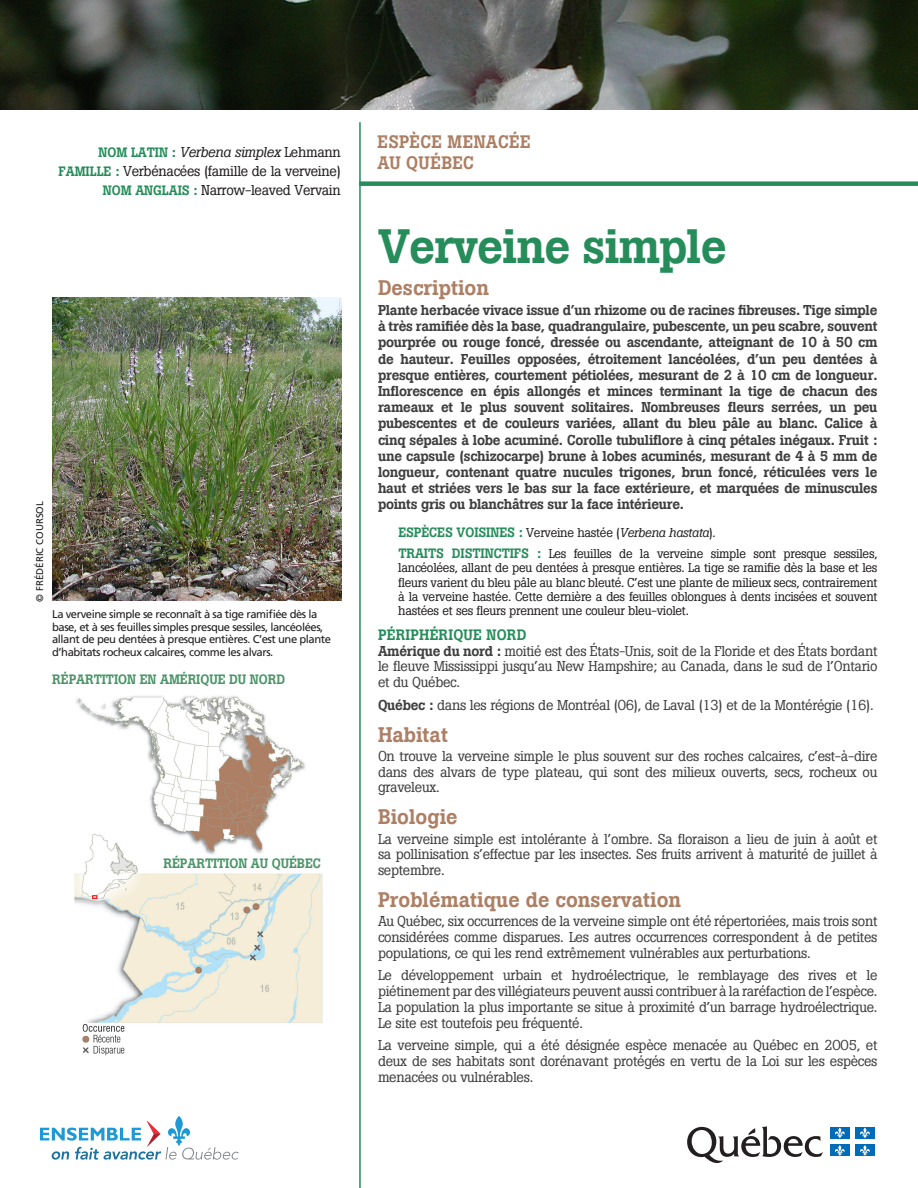
<style>
.page{position:relative;width:918px;height:1188px;background:#fff}
.page>*{position:absolute;margin:0;border:0;box-sizing:border-box;transform-origin:0 0}
.t1{font:500 48px "Boton";letter-spacing:-.02em;color:#268d5a}
.t2{font:500 21px "Boton";color:#ad7f64}
.t3{font:500 18px/21.6px "Boton";letter-spacing:.015em;color:#ad7f64}
.t4{font:500 15px "Boton";letter-spacing:.015em;color:#268d5a}
.t5{font:14.25px/15.8px "Boton";letter-spacing:-.02em;color:#3e3e3f;text-align:justify}
.P_description{font:500 14.25px/16.2px "Boton";letter-spacing:-.02em;color:#3e3e3f;text-align:justify}
.P_informations_gauch{font:14.25px "Boton";letter-spacing:-.02em;color:#231f20}
.P_informations_gauch-2{font:italic 14.25px "Boton";letter-spacing:-.02em;color:#231f20}
.t6{font:500 13.5px "Boton";letter-spacing:-.005em;color:#4a9567}
.P_retrait{font:12.75px/14.2px "Boton";letter-spacing:-.02em;color:#231f20;text-align:justify}
.Légende{font:11.25px/12.8px "Frutiger";letter-spacing:-.04em;color:#231f20}
.Crédits_photo{font:9.75px "Frutiger";color:#231f20}
.s1{font-weight:500;font-style:normal;font-size:13.5px;color:#268d5a}
.s2{font-style:normal}
.s3{font-weight:500;font-size:13.5px;color:#268d5a}
.s4{font-style:italic}
.s5{font-weight:500}
</style>
<div class="page">
<hr style="left:359px;top:122px;width:2px;height:1066px;background:#268d5a">
<div style="left:359px;top:181px;width:559px;height:5px;background:#268d5a"></div>
<svg style="left:687px;top:1126px;width:136px;height:37px"></svg>
<div style="left:830px;top:1127px;width:20px;height:12px;background:#006bb6"></div>
<svg style="left:835px;top:1128px;width:10px;height:10px"></svg>
<div style="left:855px;top:1127px;width:20px;height:12px;background:#006bb6"></div>
<svg style="left:860px;top:1128px;width:10px;height:10px"></svg>
<div style="left:830px;top:1144px;width:20px;height:12px;background:#006bb6"></div>
<svg style="left:835px;top:1145px;width:10px;height:11px"></svg>
<div style="left:855px;top:1144px;width:20px;height:12px;background:#006bb6"></div>
<svg style="left:860px;top:1145px;width:10px;height:11px"></svg>
<svg style="left:40px;top:1116px;width:199px;height:44px"></svg>
<img style="left:53px;top:298px;width:288px;height:303px">
<img style="left:0;top:0;width:918px;height:109px">
<img style="left:74px;top:696px;width:249px;height:359px">
<p class="P_informations_gauch-2" style="left:99px;top:144px;width:244px"><span class="s1">NOM LATIN :</span> Verbena simplex <span class="s2">Lehmann</span></p>
<p class="P_informations_gauch" style="left:59px;top:163px;width:284px"><span class="s3">FAMILLE :</span> Verbénacées (famille de la verveine)</p>
<p class="P_informations_gauch" style="left:103px;top:182px;width:239px"><span class="s3">NOM ANGLAIS :</span> Narrow‑leaved Vervain</p>
<p class="Crédits_photo" style="left:34px;top:602px;width:102px;rotate:-90deg">© FRÉDÉRIC COURSOL</p>
<p class="Légende" style="left:52px;top:607px;width:280px">La verveine simple se reconnaît à sa tige ramifiée dès la base, et à ses feuilles simples presque sessiles, lancéolées, allant de peu dentées à presque entières. C’est une plante d’habitats rocheux calcaires, comme les alvars.</p>
<p class="t6" style="left:52px;top:672px;width:234px">RÉPARTITION EN AMÉRIQUE DU NORD</p>
<p class="t6" style="left:164px;top:855px;width:159px">RÉPARTITION AU QUÉBEC</p>
<p class="t3" style="left:377px;top:131px;width:155px">ESPÈCE MENACÉE<br>AU QUÉBEC</p>
<h1 class="t1" style="left:378px;top:218px;width:350px">Verveine simple</h1>
<h2 class="t2" style="left:378px;top:276px;width:113px">Description</h2>
<p class="P_description" style="left:378px;top:302px;width:501px">Plante herbacée vivace issue d’un rhizome ou de racines fibreuses. Tige simple à très ramifiée dès la base, quadrangulaire, pubescente, un peu scabre, souvent pourprée ou rouge foncé, dressée ou ascendante, atteignant de 10 à 50 cm de hauteur. Feuilles opposées, étroitement lancéolées, d’un peu dentées à presque entières, courtement pétiolées, mesurant de 2 à 10 cm de longueur.<br>Inflorescence en épis allongés et minces terminant la tige de chacun des rameaux et le plus souvent solitaires. Nombreuses fleurs serrées, un peu pubescentes et de couleurs variées, allant du bleu pâle au blanc. Calice à cinq sépales à lobe acuminé. Corolle tubuliflore à cinq pétales inégaux. Fruit : une capsule (schizocarpe) brune à lobes acuminés, mesurant de 4 à 5 mm de longueur, contenant quatre nucules trigones, brun foncé, réticulées vers le haut et striées vers le bas sur la face extérieure, et marquées de minuscules points gris ou blanchâtres sur la face intérieure.</p>
<p class="P_retrait" style="left:398px;top:526px;width:319px"><span class="s3">ESPÈCES VOISINES :</span> Verveine hastée (<span class="s4">Verbena hastata</span>).</p>
<p class="P_retrait" style="left:398px;top:547px;width:481px"><span class="s3">TRAITS DISTINCTIFS :</span> Les feuilles de la verveine simple sont presque sessiles, lancéolées, allant de peu dentées à presque entières. La tige se ramifie dès la base et les fleurs varient du bleu pâle au blanc bleuté. C’est une plante de milieux secs, contrairement à la verveine hastée. Cette dernière a des feuilles oblongues à dents incisées et souvent hastées et ses fleurs prennent une couleur bleu‑violet.</p>
<h3 class="t4" style="left:378px;top:626px;width:150px">PÉRIPHÉRIQUE NORD</h3>
<p class="t5" style="left:378px;top:643px;width:501px"><span class="s5">Amérique du nord :</span> moitié est des États‑Unis, soit de la Floride et des États bordant le fleuve Mississippi jusqu’au New Hampshire; au Canada, dans le sud de l’Ontario et du Québec.</p>
<p class="t5" style="left:378px;top:697px;width:497px"><span class="s5">Québec :</span> dans les régions de Montréal (06), de Laval (13) et de la Montérégie (16).</p>
<h2 class="t2" style="left:378px;top:722px;width:72px">Habitat</h2>
<p class="t5" style="left:378px;top:748px;width:501px">On trouve la verveine simple le plus souvent sur des roches calcaires, c’est‑à‑dire dans des alvars de type plateau, qui sont des milieux ouverts, secs, rocheux ou graveleux.</p>
<h2 class="t2" style="left:378px;top:805px;width:81px">Biologie</h2>
<p class="t5" style="left:378px;top:831px;width:501px">La verveine simple est intolérante à l’ombre. Sa floraison a lieu de juin à août et sa pollinisation s’effectue par les insectes. Ses fruits arrivent à maturité de juillet à septembre.</p>
<h2 class="t2" style="left:378px;top:887px;width:305px">Problématique de conservation</h2>
<p class="t5" style="left:378px;top:913px;width:501px">Au Québec, six occurrences de la verveine simple ont été répertoriées, mais trois sont considérées comme disparues. Les autres occurrences correspondent à de petites populations, ce qui les rend extrêmement vulnérables aux perturbations.</p>
<p class="t5" style="left:378px;top:967px;width:501px">Le développement urbain et hydroélectrique, le remblayage des rives et le piétinement par des villégiateurs peuvent aussi contribuer à la raréfaction de l’espèce.<br>La population la plus importante se situe à proximité d’un barrage hydroélectrique.<br>Le site est toutefois peu fréquenté.</p>
<p class="t5" style="left:378px;top:1037px;width:501px">La verveine simple, qui a été désignée espèce menacée au Québec en 2005, et deux de ses habitats sont dorénavant protégés en vertu de la Loi sur les espèces menacées ou vulnérables.</p>
</div>
